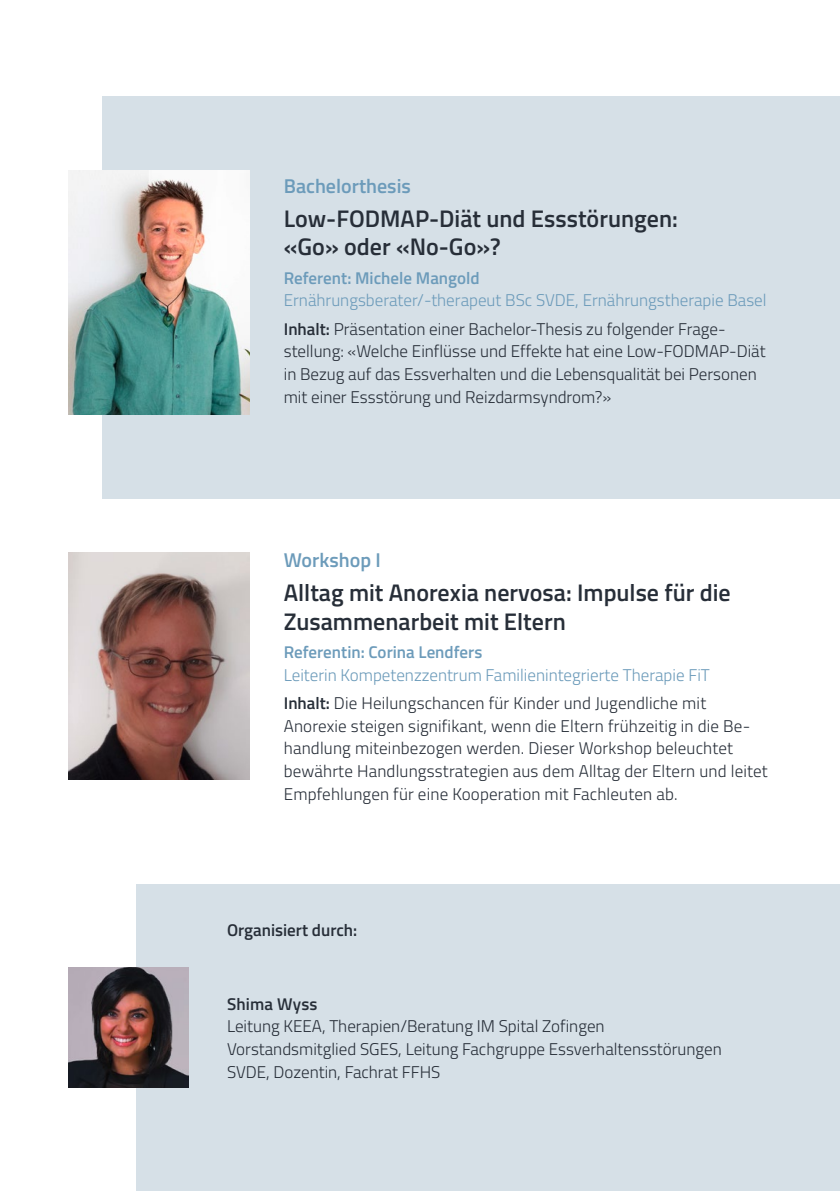
<style>
.page{position:relative;width:840px;height:1191px;background:#fff}
.page>*{position:absolute;margin:0;border:0;box-sizing:border-box;transform-origin:0 0}
.t1{font:600 24px/28.4px "Titillium Web";color:#272e38}
.t2{font:600 20px "Titillium Web";color:#6c9bba}
.t3{font:300 17px/22.6px "Titillium Web";color:#272e38}
.t4{font:300 17px/28.4px "Titillium Web";color:#6c9bba}
.t5{font:600 17px "Titillium Web";color:#6c9bba}
.t6{font:600 17px "Titillium Web";color:#272e38}
.s1{font-weight:600;color:#272e38}
.s2{color:#272e38}
</style>
<div class="page">
<img style="left:68px;top:552px;width:181px;height:227px">
<div style="left:102px;top:96px;width:737px;height:403px;background:#d6e0e7"></div>
<img style="left:68px;top:170px;width:181px;height:244px">
<div style="left:136px;top:884px;width:703px;height:307px;background:#d6e0e7"></div>
<img style="left:68px;top:967px;width:120px;height:120px">
<p class="t2" style="left:283px;top:171px;width:128px">Bachelorthesis</p>
<h1 class="t1" style="left:283px;top:203px;width:395px">Low-FODMAP-Diät und Essstörungen: «Go» oder «No-Go»?</h1>
<p class="t5" style="left:283px;top:265px;width:197px">Referent: Michele Mangold</p>
<p class="t4" style="left:283px;top:285px;width:484px">Ernährungsberater/-therapeut BSc SVDE, Ernährungstherapie Basel<br><span class="s1">Inhalt:</span> <span class="s2">Präsentation einer Bachelor-Thesis zu folgender Frage-</span></p>
<p class="t3" style="left:283px;top:339px;width:483px">stellung: «Welche Einflüsse und Effekte hat eine Low-FODMAP-Diät in Bezug auf das Essverhalten und die Lebensqualität bei Personen mit einer Essstörung und Reizdarmsyndrom?»</p>
<p class="t2" style="left:283px;top:545px;width:99px">Workshop I</p>
<h1 class="t1" style="left:283px;top:577px;width:448px">Alltag mit Anorexia nervosa: Impulse für die<br>Zusammenarbeit mit Eltern</h1>
<p class="t5" style="left:283px;top:639px;width:200px">Referentin: Corina Lendfers</p>
<p class="t4" style="left:283px;top:659px;width:427px">Leiterin Kompetenzzentrum Familienintegrierte Therapie FiT<br><span class="s1">Inhalt:</span> <span class="s2">Die Heilungschancen für Kinder und Jugendliche mit</span></p>
<p class="t3" style="left:283px;top:713px;width:485px">Anorexie steigen signifikant, wenn die Eltern frühzeitig in die Be&shy;handlung miteinbezogen werden. Dieser Workshop beleuchtet bewährte Handlungsstrategien aus dem Alltag der Eltern und leitet Empfehlungen für eine Kooperation mit Fachleuten ab.</p>
<p class="t6" style="left:227px;top:917px;width:132px">Organisiert durch:</p>
<p class="t6" style="left:227px;top:990px;width:92px">Shima Wyss</p>
<p class="t3" style="left:227px;top:1014px;width:496px">Leitung KEEA, Therapien/Beratung IM Spital Zofingen<br>Vorstandsmitglied SGES, Leitung Fachgruppe Essverhaltensstörungen<br>SVDE, Dozentin, Fachrat FFHS</p>
</div>
